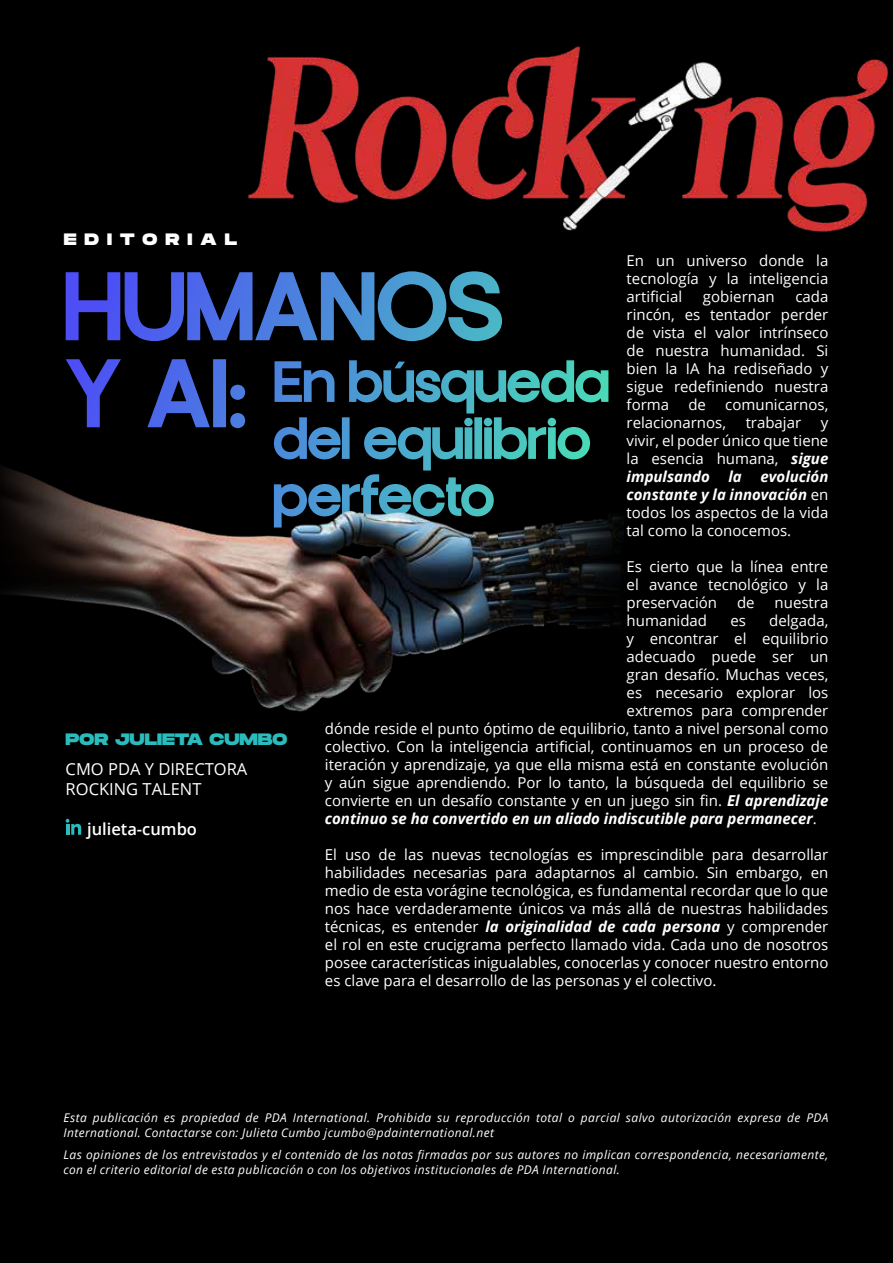
<style>
.page{position:relative;width:893px;height:1263px;background:#000}
.page>*{position:absolute;margin:0;border:0;box-sizing:border-box;transform-origin:0 0}
.t1{font:16.5px/19.8px "Open Sans";color:#fff}
.t2{font:800 16.5px "Monument Extended";color:#2abcbc}
.t3{font:600 16.5px "Open Sans";color:#fff}
.t4{font:800 16.5px "Monument Extended";letter-spacing:.49em;color:#fff}
.t5{font:15px/18px "Open Sans";color:#fff;text-align:justify}
.t6{font:italic 700 15px "Open Sans";color:#fff}
.t7{font:italic 12px/14.4px "Open Sans";letter-spacing:.035em;color:#fff}
.s1{font-weight:700;font-style:italic}
.s2{font-weight:400;font-style:normal}
</style>
<div class="page">
<img style="left:248px;top:46px;width:641px;height:186px">
<svg style="left:66px;top:819px;width:15px;height:16px"></svg>
<svg style="left:274px;top:417px;width:316px;height:27px"></svg>
<svg style="left:275px;top:360px;width:333px;height:42px"></svg>
<svg style="left:66px;top:359px;width:179px;height:69px"></svg>
<svg style="left:66px;top:271px;width:436px;height:70px"></svg>
<img style="left:221px;top:444px;width:369px;height:268px">
<svg style="left:0;top:466px;width:221px;height:208px"></svg>
<img style="left:361px;top:474px;width:262px;height:198px">
<p class="t4" style="left:64px;top:227px;width:175px">EDITORIAL</p>
<p class="t2" style="left:66px;top:727px;width:223px">POR JULIETA CUMBO</p>
<p class="t1" style="left:66px;top:759px;width:183px">CMO PDA Y DIRECTORA<br>ROCKING TALENT</p>
<p class="t3" style="left:87px;top:817px;width:111px">julieta-cumbo</p>
<p class="t5" style="left:627px;top:251px;width:203px">En un universo donde la tecnología y la inteligencia artificial</p>
<p class="t5" style="left:627px;top:287px;width:203px;text-indent:169px">cada rincón, es tentador perder de vista el valor intrínseco de nuestra humanidad. Si bien la IA ha rediseñado y sigue redefiniendo nuestra forma</p>
<p class="t5" style="left:703px;top:287px;width:73px">gobiernan</p>
<p class="t5" style="left:688px;top:395px;width:19px">de</p>
<p class="t5" style="left:627px;top:395px;width:203px;text-indent:99px">comunicarnos, relacionarnos,</p>
<p class="t5" style="left:746px;top:413px;width:57px">trabajar</p>
<p class="t5" style="left:627px;top:413px;width:203px;text-indent:194px">y vivir, el poder único que tiene la esencia humana, <span class="s1">sigue impulsando la evolución constante y la innovación</span> en todos los aspectos de la vida tal como la conocemos.</p>
<p class="t5" style="left:627px;top:557px;width:203px">Es cierto que la línea entre el avance tecnológico y la preservación</p>
<p class="t5" style="left:737px;top:593px;width:19px">de</p>
<p class="t5" style="left:775px;top:593px;width:55px">nuestra</p>
<p class="t5" style="left:627px;top:611px;width:82px">humanidad</p>
<p class="t5" style="left:730px;top:611px;width:17px">es</p>
<p class="t5" style="left:769px;top:611px;width:61px">delgada,</p>
<p class="t5" style="left:627px;top:629px;width:203px">y encontrar el equilibrio</p>
<p class="t5" style="left:627px;top:647px;width:203px">adecuado puede ser un</p>
<p class="t5" style="left:627px;top:665px;width:203px">gran desafío. Muchas veces,</p>
<p class="t5" style="left:627px;top:683px;width:203px">es necesario explorar los</p>
<p class="t5" style="left:627px;top:701px;width:203px">extremos para comprender</p>
<p class="t5" style="left:325px;top:719px;width:505px">dónde reside el punto óptimo de equilibrio, tanto a nivel personal como</p>
<p class="t5" style="left:325px;top:737px;width:505px">colectivo. Con la inteligencia artificial, continuamos en un proceso de</p>
<p class="t5" style="left:325px;top:755px;width:505px">iteración y aprendizaje, ya que ella misma está en constante evolución</p>
<p class="t5" style="left:325px;top:773px;width:505px">y aún sigue aprendiendo. Por lo tanto, la búsqueda del equilibrio se</p>
<p class="t5" style="left:325px;top:791px;width:505px">convierte en un desafío constante y en un juego sin fin. <span class="s1">El aprendizaje</span></p>
<p class="t6" style="left:325px;top:807px;width:493px">continuo se ha convertido en un aliado indiscutible para permanecer<span class="s2">.</span></p>
<p class="t5" style="left:325px;top:845px;width:505px">El uso de las nuevas tecnologías es imprescindible para desarrollar habilidades necesarias para adaptarnos al cambio. Sin embargo, en medio de esta vorágine tecnológica, es fundamental recordar que lo que nos hace verdaderamente únicos va más allá de nuestras habilidades técnicas, es entender <span class="s1">la originalidad de cada persona</span> y comprender el rol en este crucigrama perfecto llamado vida. Cada uno de nosotros posee características inigualables, conocerlas y conocer nuestro entorno es clave para el desarrollo de las personas y el colectivo.</p>
<p class="t7" style="left:63px;top:1110px;width:766px">Esta publicación es propiedad de PDA International. Prohibida su reproducción total o parcial salvo autorización expresa de PDA<br>International. Contactarse con: Julieta Cumbo jcumbo@pdainternational.net</p>
<p class="t7" style="left:63px;top:1147px;width:766px">Las opiniones de los entrevistados y el contenido de las notas firmadas por sus autores no implican correspondencia, necesariamente, con el criterio editorial de esta publicación o con los objetivos institucionales de PDA International.</p>
</div>
